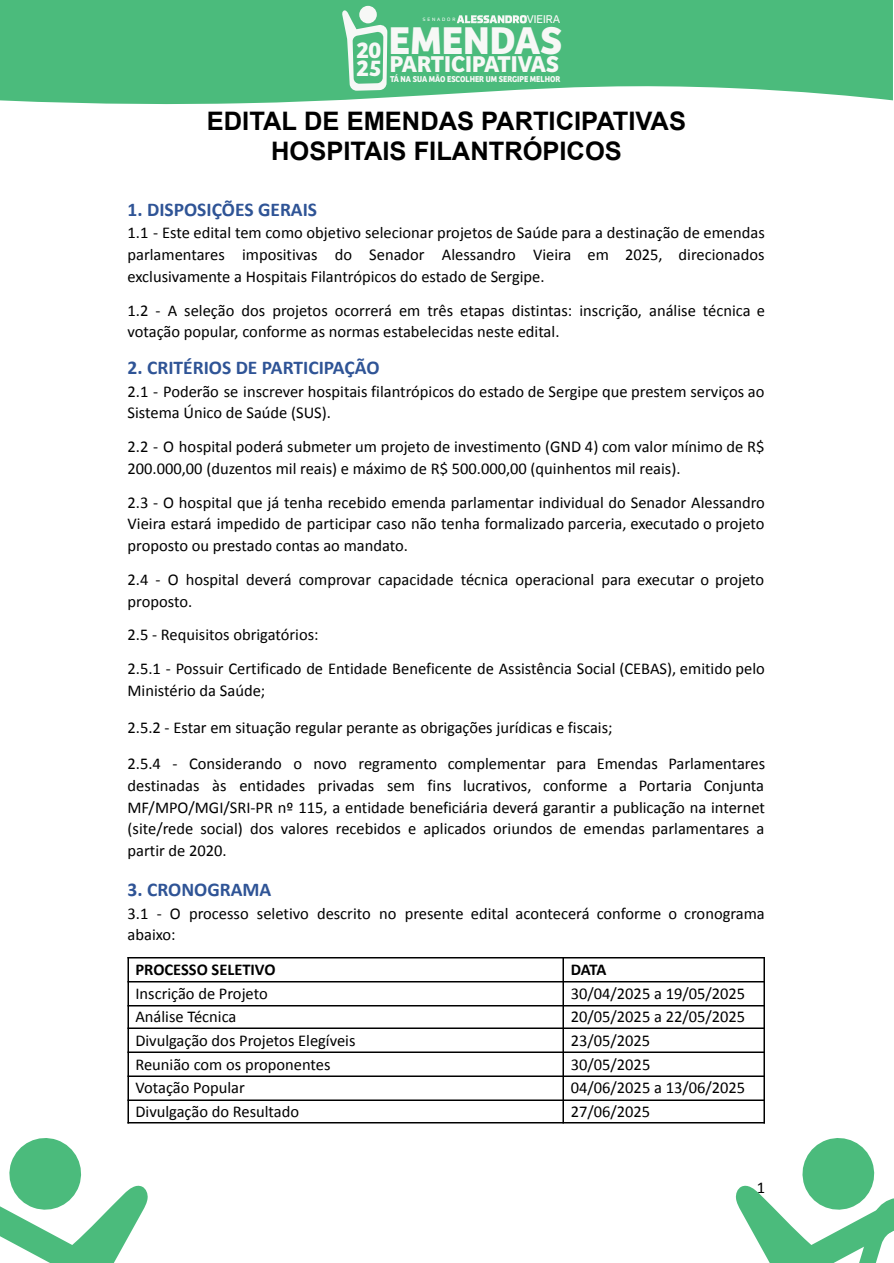
<style>
.page{position:relative;width:894px;height:1263px;background:#fff}
.page>*{position:absolute;margin:0;border:0;box-sizing:border-box;transform-origin:0 0}
.t1{font:700 40.2px "Bree";color:#f7f8f6}
.t2{font:700 25.5px/29.2px "Arial";color:#000;text-align:center}
.t3{font:700 23.7px/17.9px "Bree";color:#f7f8f6}
.t4{font:700 19.5px "Calibri";color:#2f5496}
.t5{font:16.5px/21.8px "Calibri";color:#000}
.t6{font:700 16.5px "Calibri";color:#000}
.t7{font:10.8px "Prometo";color:#f7f8f6}
.t8{font:700 8.85px "Bree";color:#f7f8f6;scale:.91 1}
.t9{font:4.65px "Prometo";letter-spacing:.4em;color:#f7f8f6}
</style>
<div class="page">
<hr style="left:128px;top:957px;width:1px;height:167px;background:#000">
<hr style="left:562px;top:957px;width:2px;height:167px;background:#000">
<hr style="left:764px;top:957px;width:1px;height:167px;background:#000">
<hr style="left:128px;top:957px;width:637px;height:1px;background:#000">
<hr style="left:128px;top:981px;width:637px;height:1px;background:#000">
<hr style="left:128px;top:1005px;width:637px;height:1px;background:#000">
<hr style="left:128px;top:1028px;width:637px;height:1px;background:#000">
<hr style="left:128px;top:1052px;width:637px;height:1px;background:#000">
<hr style="left:128px;top:1076px;width:637px;height:1px;background:#000">
<hr style="left:128px;top:1100px;width:637px;height:1px;background:#000">
<hr style="left:128px;top:1122px;width:637px;height:2px;background:#000">
<svg style="left:0;top:0;width:893px;height:105px;background:#5bc188"></svg>
<div style="left:359px;top:6px;width:18px;height:18px;background:#f7f8f6;border-radius:50%"></div>
<svg style="left:342px;top:10px;width:45px;height:81px"></svg>
<svg style="left:457px;top:15px;width:70px;height:8px"></svg>
<svg style="left:0;top:1138px;width:148px;height:125px"></svg>
<svg style="left:736px;top:1138px;width:158px;height:125px"></svg>
<h3 class="t3" style="left:357px;top:39px;width:26px">20<br>25</h3>
<p class="t9" style="left:423px;top:17px;width:34px">SENADOR</p>
<p class="t7" style="left:527px;top:13px;width:35px">VIEIRA</p>
<h1 class="t1" style="left:389px;top:9px;width:175px">EMENDAS</h1>
<h3 class="t3" style="left:390px;top:53px;width:171px">PARTICIPATIVAS</h3>
<p class="t8" style="left:390px;top:72px;width:189px">TÁ NA SUA MÃO ESCOLHER UM SERGIPE MELHOR</p>
<h2 class="t2" style="left:207px;top:107px;width:481px">EDITAL DE EMENDAS PARTICIPATIVAS<br>HOSPITAIS FILANTRÓPICOS</h2>
<p class="t4" style="left:128px;top:199px;width:191px">1. DISPOSIÇÕES GERAIS</p>
<p class="t5" style="left:128px;top:222px;width:639px;text-align:justify">1.1 - Este edital tem como objetivo selecionar projetos de Saúde para a destinação de emendas parlamentares impositivas do Senador Alessandro Vieira em 2025, direcionados exclusivamente a Hospitais Filantrópicos do estado de Sergipe.</p>
<p class="t5" style="left:128px;top:299px;width:639px">1.2 - A seleção dos projetos ocorrerá em três etapas distintas: inscrição, análise técnica e votação popular, conforme as normas estabelecidas neste edital.</p>
<p class="t4" style="left:128px;top:357px;width:254px">2. CRITÉRIOS DE PARTICIPAÇÃO</p>
<p class="t5" style="left:128px;top:380px;width:638px">2.1 - Poderão se inscrever hospitais filantrópicos do estado de Sergipe que prestem serviços ao<br>Sistema Único de Saúde (SUS).</p>
<p class="t5" style="left:128px;top:436px;width:638px">2.2 - O hospital poderá submeter um projeto de investimento (GND 4) com valor mínimo de R$<br>200.000,00 (duzentos mil reais) e máximo de R$ 500.000,00 (quinhentos mil reais).</p>
<p class="t5" style="left:128px;top:491px;width:639px;text-align:justify">2.3 - O hospital que já tenha recebido emenda parlamentar individual do Senador Alessandro Vieira estará impedido de participar caso não tenha formalizado parceria, executado o projeto proposto ou prestado contas ao mandato.</p>
<p class="t5" style="left:128px;top:569px;width:638px">2.4 - O hospital deverá comprovar capacidade técnica operacional para executar o projeto proposto.</p>
<p class="t5" style="left:128px;top:618px;width:639px;line-height:33.8px">2.5 - Requisitos obrigatórios:<br>2.5.1 - Possuir Certificado de Entidade Beneficente de Assistência Social (CEBAS), emitido pelo</p>
<p class="t5" style="left:128px;top:680px;width:139px">Ministério da Saúde;</p>
<p class="t5" style="left:128px;top:716px;width:487px">2.5.2 - Estar em situação regular perante as obrigações jurídicas e fiscais;</p>
<p class="t5" style="left:128px;top:753px;width:639px;text-align:justify">2.5.4 - Considerando o novo regramento complementar para Emendas Parlamentares destinadas às entidades privadas sem fins lucrativos, conforme a Portaria Conjunta MF/MPO/MGI/SRI-PR nº 115, a entidade beneficiária deverá garantir a publicação na internet (site/rede social) dos valores recebidos e aplicados oriundos de emendas parlamentares a partir de 2020.</p>
<p class="t4" style="left:128px;top:879px;width:145px">3. CRONOGRAMA</p>
<p class="t5" style="left:128px;top:902px;width:639px">3.1 - O processo seletivo descrito no presente edital acontecerá conforme o cronograma abaixo:</p>
<p class="t6" style="left:135px;top:961px;width:142px">PROCESSO SELETIVO</p>
<p class="t6" style="left:571px;top:961px;width:37px">DATA</p>
<p class="t5" style="left:135px;top:983px;width:134px">Inscrição de Projeto</p>
<p class="t5" style="left:571px;top:983px;width:176px">30/04/2025 a 19/05/2025</p>
<p class="t5" style="left:135px;top:1006px;width:102px">Análise Técnica</p>
<p class="t5" style="left:571px;top:1006px;width:176px">20/05/2025 a 22/05/2025</p>
<p class="t5" style="left:135px;top:1030px;width:222px">Divulgação dos Projetos Elegíveis</p>
<p class="t5" style="left:571px;top:1030px;width:81px">23/05/2025</p>
<p class="t5" style="left:135px;top:1053px;width:197px">Reunião com os proponentes</p>
<p class="t5" style="left:571px;top:1053px;width:81px">30/05/2025</p>
<p class="t5" style="left:135px;top:1077px;width:111px">Votação Popular</p>
<p class="t5" style="left:571px;top:1077px;width:176px">04/06/2025 a 13/06/2025</p>
<p class="t5" style="left:135px;top:1101px;width:165px">Divulgação do Resultado</p>
<p class="t5" style="left:571px;top:1101px;width:81px">27/06/2025</p>
<p class="t5" style="left:757px;top:1176px;width:10px">1</p>
</div>
